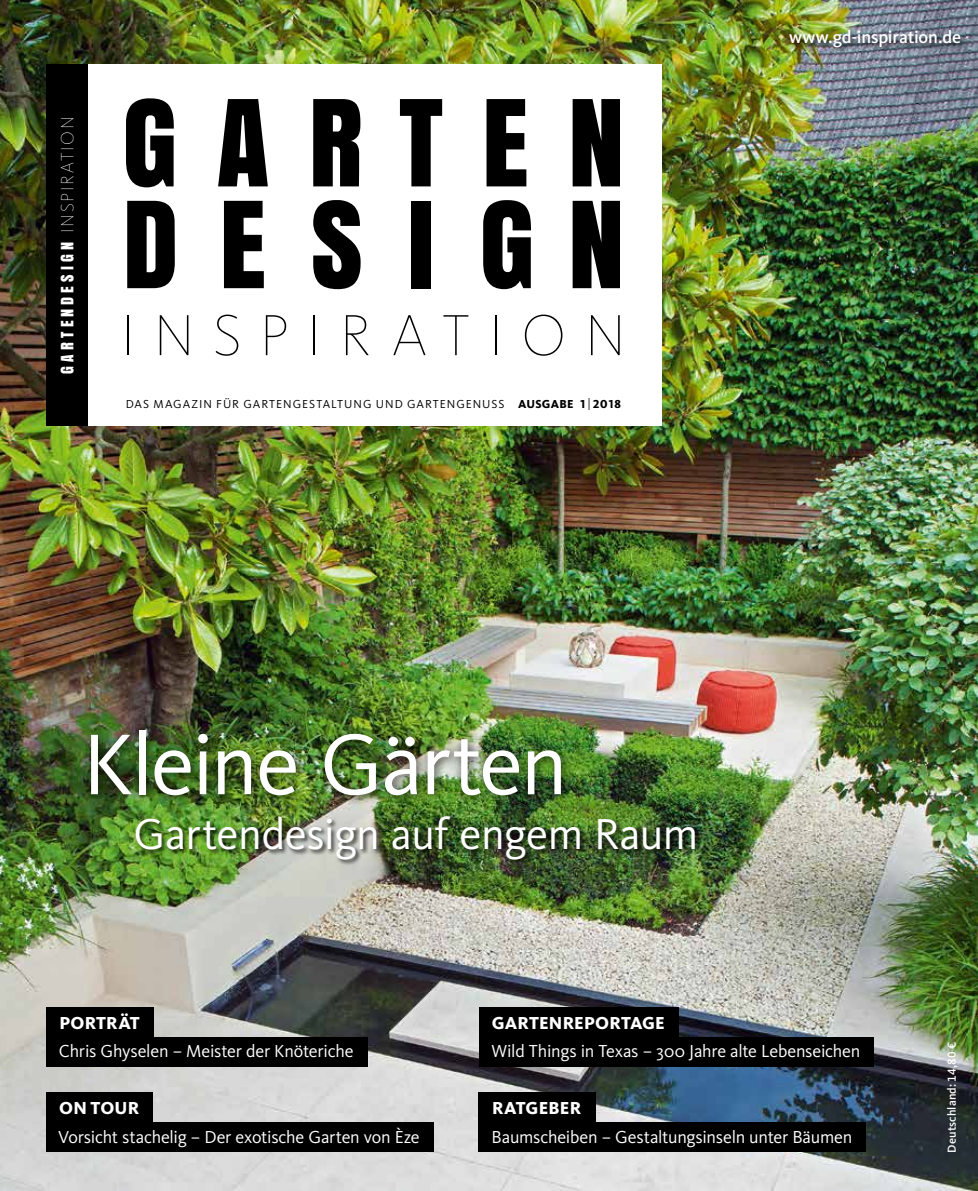
<style>
.page{position:relative;width:978px;height:1191px;background:#fff}
.page>*{position:absolute;margin:0;border:0;box-sizing:border-box;transform-origin:0 0}
.t1{font:89.1px "Kievit OT";letter-spacing:-.025em;color:#fff}
.t2{font:100 60px "Kievit OT";letter-spacing:.305em;color:#000}
.t3{font:44.85px "Kievit OT";letter-spacing:-.01em;color:#fff}
.t4{font:100 18.45px "Kievit OT";letter-spacing:.09em;color:#fff}
.t5{font:18px "Kievit OT";letter-spacing:-.015em;color:#fff}
.t6{font:800 18px "Kievit OT";letter-spacing:.01em;color:#fff}
.t7{font:500 18px "Kievit OT";letter-spacing:-.01em;color:#fff}
.t8{font:15.9px "Anton";letter-spacing:.255em;color:#fff}
.t9{font:12px "Kievit OT";letter-spacing:.085em;color:#000}
.t10{font:500 12px "Kievit OT";letter-spacing:.01em;color:#fff}
.s1{font-weight:800}
</style>
<div class="page">
<img style="left:0;top:0;width:978px;height:1191px">
<div style="left:46px;top:1007px;width:107px;height:30px;background:#000"></div>
<div style="left:46px;top:1037px;width:322px;height:29px;background:#000"></div>
<div style="left:87px;top:64px;width:574px;height:361px;background:#fff"></div>
<svg style="left:313px;top:200px;width:48px;height:89px"></svg>
<svg style="left:127px;top:201px;width:48px;height:87px;background:#2a2a2a"></svg>
<svg style="left:224px;top:201px;width:40px;height:87px"></svg>
<svg style="left:483px;top:200px;width:48px;height:89px"></svg>
<svg style="left:573px;top:201px;width:47px;height:87px;background:#181818"></svg>
<svg style="left:126px;top:98px;width:48px;height:89px"></svg>
<svg style="left:218px;top:99px;width:50px;height:87px"></svg>
<svg style="left:313px;top:99px;width:47px;height:87px;background:#242424"></svg>
<svg style="left:400px;top:99px;width:42px;height:87px"></svg>
<svg style="left:487px;top:99px;width:39px;height:87px"></svg>
<svg style="left:573px;top:99px;width:47px;height:87px;background:#181818"></svg>
<div style="left:411px;top:201px;width:20px;height:87px;background:#000"></div>
<div style="left:46px;top:64px;width:41px;height:361px;background:#000"></div>
<div style="left:789px;top:29px;width:179px;height:25px;background:#000;opacity:.75"></div>
<div style="left:83px;top:722px;width:490px;height:85px;background:#000;opacity:.75"></div>
<div style="left:135px;top:815px;width:567px;height:51px;background:#000;opacity:.75"></div>
<div style="left:479px;top:1007px;width:200px;height:30px;background:#000"></div>
<div style="left:479px;top:1037px;width:395px;height:29px;background:#000"></div>
<div style="left:46px;top:1092px;width:107px;height:30px;background:#000"></div>
<div style="left:46px;top:1122px;width:387px;height:29px;background:#000"></div>
<div style="left:479px;top:1122px;width:387px;height:29px;background:#000"></div>
<div style="left:479px;top:1092px;width:117px;height:30px;background:#000"></div>
<p class="t4" style="left:57px;top:233px;width:117px;rotate:-90deg">INSPIRATION</p>
<p class="t8" style="left:55px;top:373px;width:133px;rotate:-90deg">GARTENDESIGN</p>
<h2 class="t2" style="left:121px;top:302px;width:507px">INSPIRATION</h2>
<p class="t9" style="left:126px;top:397px;width:497px">DAS MAGAZIN FÜR GARTENGESTALTUNG UND GARTENGENUSS <span class="s1">AUSGABE 1</span>|<span class="s1">2018</span></p>
<p class="t7" style="left:789px;top:27px;width:174px">www.gd-inspiration.de</p>
<h1 class="t1" style="left:83px;top:714px;width:487px">Kleine Gärten</h1>
<h3 class="t3" style="left:133px;top:809px;width:566px">Gartendesign auf engem Raum</h3>
<p class="t6" style="left:59px;top:1012px;width:82px">PORTRÄT</p>
<p class="t5" style="left:59px;top:1041px;width:296px">Chris Ghyselen – Meister der Knöteriche</p>
<p class="t10" style="left:945px;top:1152px;width:112px;rotate:-90deg">Deutschland: 14,80 €</p>
<p class="t6" style="left:492px;top:1012px;width:175px">GARTENREPORTAGE</p>
<p class="t5" style="left:491px;top:1041px;width:370px">Wild Things in Texas – 300 Jahre alte Lebenseichen</p>
<p class="t6" style="left:59px;top:1097px;width:82px">ON TOUR</p>
<p class="t5" style="left:58px;top:1126px;width:363px">Vorsicht stachelig – Der exotische Garten von Èze</p>
<p class="t5" style="left:492px;top:1126px;width:362px">Baumscheiben – Gestaltungsinseln unter Bäumen</p>
<p class="t6" style="left:492px;top:1097px;width:91px">RATGEBER</p>
</div>
